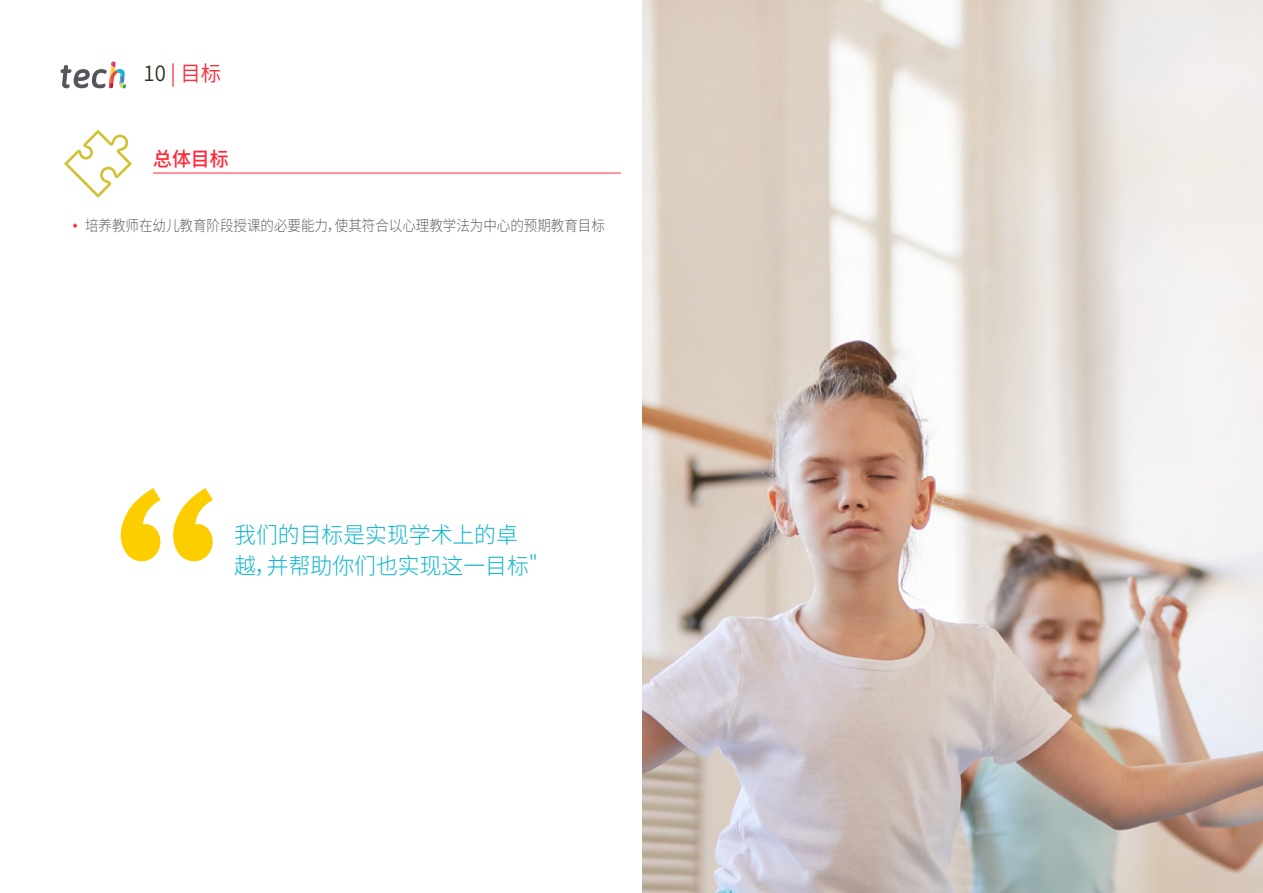
<style>
.page{position:relative;width:1263px;height:893px;background:#fff}
.page>*{position:absolute;margin:0;border:0;box-sizing:border-box;transform-origin:0 0}
.t1{font:300 22.5px/31.5px "Source Han Sans CN";color:#0fb6cf}
.t2{font:21px "Source Han Sans CN";color:#ff293a}
.t3{font:500 19.5px "Source Han Sans CN";color:#ff293a}
.t4{font:300 15px "Source Han Sans CN";color:#61646a;scale:.9 1}
.s1{color:#312e20}
</style>
<div class="page">
<img style="left:642px;top:0;width:621px;height:893px">
<svg style="left:61px;top:62px;width:65px;height:27px"></svg>
<hr style="left:153px;top:173px;width:468px;height:1px;background:#ff293a">
<svg style="left:64px;top:130px;width:68px;height:68px"></svg>
<svg style="left:121px;top:488px;width:92px;height:73px"></svg>
<h2 class="t2" style="left:144px;top:61px;width:79px"><span class="s1">10</span> | 目标</h2>
<h3 class="t3" style="left:153px;top:147px;width:77px">总体目标</h3>
<p class="t4" style="left:85px;top:217px;width:579px">培养教师在幼儿教育阶段授课的必要能力，使其符合以心理教学法为中心的预期教育目标</p>
<h1 class="t1" style="left:234px;top:519px;width:305px">我们的目标是实现学术上的卓越，并帮助你们也实现这一目标"</h1>
</div>
